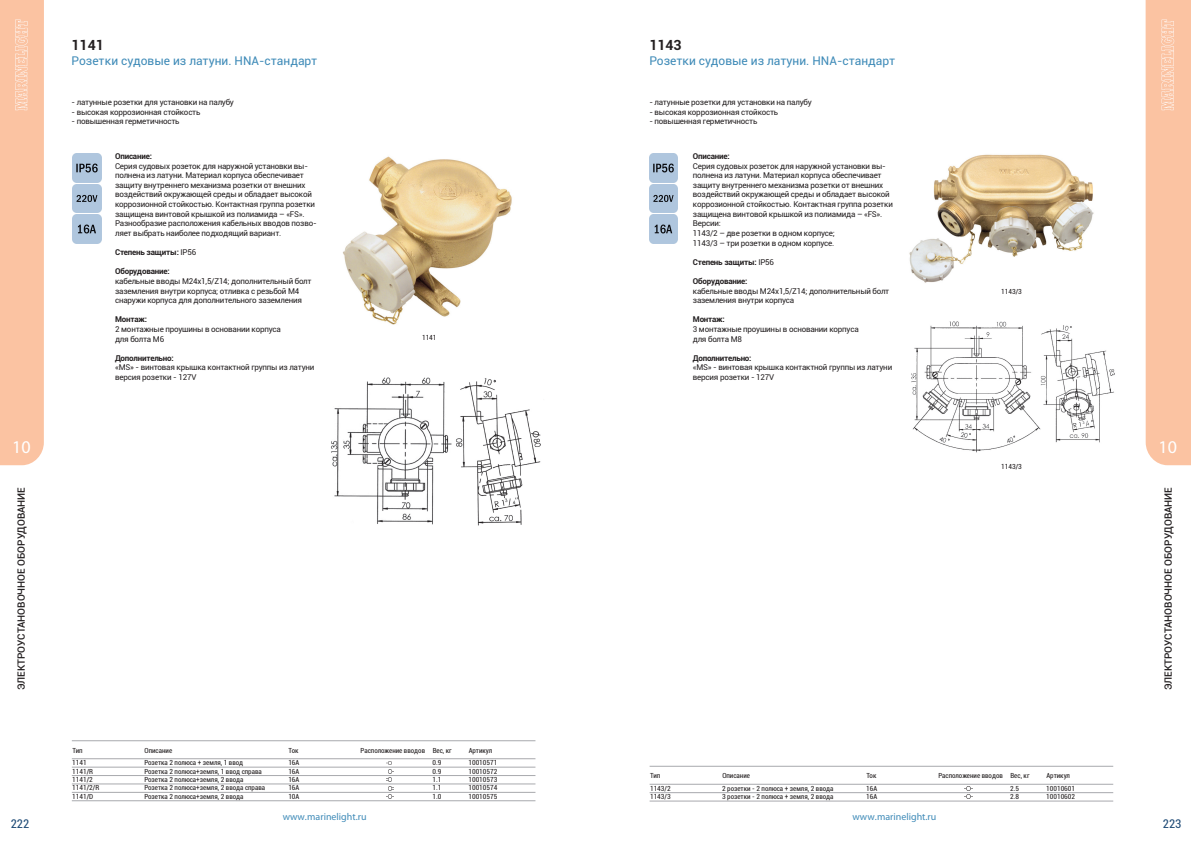
<style>
.page{position:relative;width:1191px;height:842px;background:#fff}
.page>*{position:absolute;margin:0;border:0;box-sizing:border-box;transform-origin:0 0}
.t1{font:18px "Myriad Pro";color:#fff}
.t2{font:700 14px "Roboto";color:#231f20}
.t3{font:12px "Roboto";color:#3f8bb8}
.t4{font:condensed 12px "Roboto";color:#204c77}
.t5{font:500 10px "Roboto";color:#231f20}
.t6{font:10px "Myriad Pro";color:#3f8bb8}
.t7{font:8px/9.6px "Roboto";letter-spacing:-.025em;color:#231f20}
.t8{font:700 8px "Roboto";letter-spacing:-.025em;color:#231f20}
.t9{font:condensed 7px "Roboto";color:#231f20}
.s1{font-weight:400}
</style>
<div class="page">
<div style="left:0;top:0;width:44px;height:465px;background:#fbc3a2"></div>
<div style="left:1145px;top:0;width:46px;height:465px;background:#fbc3a2"></div>
<hr style="left:72px;top:758px;width:463px;height:1px;background:#a8a9ad">
<hr style="left:72px;top:740px;width:463px;height:1px;background:#a8a9ad">
<hr style="left:72px;top:792px;width:463px;height:1px;background:#a8a9ad">
<hr style="left:72px;top:800px;width:463px;height:1px;background:#a8a9ad">
<hr style="left:72px;top:775px;width:463px;height:1px;background:#a8a9ad">
<hr style="left:72px;top:784px;width:463px;height:1px;background:#a8a9ad">
<hr style="left:72px;top:767px;width:463px;height:1px;background:#a8a9ad">
<img style="left:343px;top:156px;width:169px;height:169px">
<img style="left:331px;top:377px;width:210px;height:149px">
<img style="left:73px;top:154px;width:28px;height:28px">
<img style="left:73px;top:184px;width:28px;height:29px">
<img style="left:73px;top:215px;width:28px;height:28px">
<svg style="left:386px;top:761px;width:8px;height:37px"></svg>
<hr style="left:649px;top:784px;width:464px;height:1px;background:#a8a9ad">
<hr style="left:649px;top:766px;width:464px;height:1px;background:#a8a9ad">
<hr style="left:649px;top:801px;width:464px;height:1px;background:#a8a9ad">
<hr style="left:649px;top:792px;width:464px;height:1px;background:#a8a9ad">
<img style="left:909px;top:154px;width:185px;height:129px">
<img style="left:911px;top:321px;width:204px;height:132px">
<img style="left:649px;top:154px;width:28px;height:28px">
<img style="left:649px;top:184px;width:28px;height:29px">
<img style="left:649px;top:215px;width:28px;height:28px">
<svg style="left:964px;top:786px;width:8px;height:13px"></svg>
<h2 class="t2" style="left:72px;top:35px;width:34px">1141</h2>
<h3 class="t3" style="left:72px;top:52px;width:247px">Розетки судовые из латуни. HNA-стандарт</h3>
<h2 class="t2" style="left:649px;top:35px;width:34px">1143</h2>
<h3 class="t3" style="left:649px;top:52px;width:247px">Розетки судовые из латуни. HNA-стандарт</h3>
<p class="t7" style="left:72px;top:97px;width:164px">- латунные розетки для установки на палубу</p>
<p class="t7" style="left:72px;top:107px;width:130px">- высокая коррозионная стойкость</p>
<p class="t7" style="left:72px;top:116px;width:110px">- повышенная герметичность</p>
<p class="t7" style="left:649px;top:97px;width:164px">- латунные розетки для установки на палубу</p>
<p class="t7" style="left:649px;top:107px;width:130px">- высокая коррозионная стойкость</p>
<p class="t7" style="left:649px;top:116px;width:110px">- повышенная герметичность</p>
<p class="t8" style="left:115px;top:151px;width:38px">Описание:</p>
<p class="t7" style="left:115px;top:161px;width:203px">Серия судовых розеток для наружной установки вы&shy;полнена из латуни. Материал корпуса обеспечивает защиту внутреннего механизма розетки от внешних воздействий окружающей среды и обладает высокой коррозионной стойкостью. Контактная группа розетки защищена винтовой крышкой из полиамида – «FS».<br>Разнообразие расположения кабельных вводов позво&shy;ляет выбрать наиболее подходящий вариант.</p>
<p class="t8" style="left:115px;top:247px;width:83px">Степень защиты: <span class="s1">IP56</span></p>
<p class="t8" style="left:115px;top:266px;width:56px">Оборудование:</p>
<p class="t7" style="left:115px;top:276px;width:198px">кабельные вводы М24х1,5/Z14; дополнительный болт заземления внутри корпуса; отливка с резьбой М4 снаружи корпуса для дополнительного заземления</p>
<p class="t8" style="left:115px;top:314px;width:33px">Монтаж:</p>
<p class="t7" style="left:115px;top:324px;width:167px">2 монтажные проушины в основании корпуса для болта М6</p>
<p class="t8" style="left:115px;top:352px;width:60px">Дополнительно:</p>
<p class="t7" style="left:115px;top:362px;width:201px">«МS» - винтовая крышка контактной группы из латуни версия розетки - 127V</p>
<p class="t9" style="left:422px;top:332px;width:16px">1141</p>
<p class="t8" style="left:693px;top:151px;width:38px">Описание:</p>
<p class="t7" style="left:693px;top:161px;width:201px">Серия судовых розеток для наружной установки вы&shy;полнена из латуни. Материал корпуса обеспечивает защиту внутреннего механизма розетки от внешних воздействий окружающей среды и обладает высокой коррозионной стойкостью. Контактная группа розетки защищена винтовой крышкой из полиамида – «FS».<br>Версии:<br>1143/2 – две розетки в одном корпусе;<br>1143/3 – три розетки в одном корпусе.</p>
<p class="t8" style="left:693px;top:256px;width:83px">Степень защиты: <span class="s1">IP56</span></p>
<p class="t8" style="left:693px;top:275px;width:56px">Оборудование:</p>
<p class="t7" style="left:693px;top:286px;width:198px">кабельные вводы М24х1,5/Z14; дополнительный болт заземления внутри корпуса</p>
<p class="t8" style="left:693px;top:314px;width:33px">Монтаж:</p>
<p class="t7" style="left:693px;top:324px;width:167px">3 монтажные проушины в основании корпуса для болта М8</p>
<p class="t8" style="left:693px;top:352px;width:60px">Дополнительно:</p>
<p class="t7" style="left:693px;top:362px;width:201px">«МS» - винтовая крышка контактной группы из латуни версия розетки - 127V</p>
<p class="t9" style="left:1001px;top:287px;width:22px">1143/3</p>
<h1 class="t1" style="left:12px;top:436px;width:20px">10</h1>
<h1 class="t1" style="left:1158px;top:436px;width:20px">10</h1>
<p class="t9" style="left:1001px;top:462px;width:22px">1143/3</p>
<p class="t5" style="left:14px;top:690px;width:205px;rotate:-90deg">ЭЛЕКТРОУСТАНОВОЧНОЕ ОБОРУДОВАНИЕ</p>
<p class="t5" style="left:1161px;top:690px;width:205px;rotate:-90deg">ЭЛЕКТРОУСТАНОВОЧНОЕ ОБОРУДОВАНИЕ</p>
<p class="t9" style="left:73px;top:745px;width:12px">Тип</p>
<p class="t9" style="left:145px;top:745px;width:29px">Описание</p>
<p class="t9" style="left:289px;top:745px;width:12px">Ток</p>
<p class="t9" style="left:361px;top:745px;width:93px">Расположение вводов Вес, кг</p>
<p class="t9" style="left:469px;top:745px;width:25px">Артикул</p>
<p class="t9" style="left:72px;top:758px;width:16px">1141</p>
<p class="t9" style="left:144px;top:758px;width:100px">Розетка 2 полюса + земля, 1 ввод</p>
<p class="t9" style="left:288px;top:758px;width:13px">16А</p>
<p class="t9" style="left:432px;top:758px;width:10px">0.9</p>
<p class="t9" style="left:468px;top:758px;width:30px">10010571</p>
<p class="t9" style="left:72px;top:766px;width:22px">1141/R</p>
<p class="t9" style="left:144px;top:766px;width:119px">Розетка 2 полюса+земля, 1 ввод справа</p>
<p class="t9" style="left:288px;top:766px;width:13px">16А</p>
<p class="t9" style="left:432px;top:766px;width:10px">0.9</p>
<p class="t9" style="left:468px;top:766px;width:30px">10010572</p>
<p class="t9" style="left:72px;top:775px;width:22px">1141/2</p>
<p class="t9" style="left:144px;top:775px;width:101px">Розетка 2 полюса+земля, 2 ввода</p>
<p class="t9" style="left:288px;top:775px;width:13px">16А</p>
<p class="t9" style="left:432px;top:775px;width:10px">1.1</p>
<p class="t9" style="left:468px;top:775px;width:30px">10010573</p>
<p class="t9" style="left:72px;top:783px;width:28px">1141/2/R</p>
<p class="t9" style="left:144px;top:783px;width:122px">Розетка 2 полюса+земля, 2 ввода справа</p>
<p class="t9" style="left:288px;top:783px;width:13px">16А</p>
<p class="t9" style="left:432px;top:783px;width:10px">1.1</p>
<p class="t9" style="left:468px;top:783px;width:30px">10010574</p>
<p class="t9" style="left:72px;top:791px;width:23px">1141/D</p>
<p class="t9" style="left:144px;top:791px;width:101px">Розетка 2 полюса+земля, 2 ввода</p>
<p class="t9" style="left:288px;top:791px;width:13px">10А</p>
<p class="t9" style="left:432px;top:791px;width:10px">1.0</p>
<p class="t9" style="left:468px;top:791px;width:30px">10010575</p>
<p class="t9" style="left:650px;top:771px;width:12px">Тип</p>
<p class="t9" style="left:722px;top:771px;width:29px">Описание</p>
<p class="t9" style="left:866px;top:771px;width:12px">Ток</p>
<p class="t9" style="left:938px;top:771px;width:93px">Расположение вводов Вес, кг</p>
<p class="t9" style="left:1046px;top:771px;width:25px">Артикул</p>
<p class="t9" style="left:650px;top:783px;width:22px">1143/2</p>
<p class="t9" style="left:722px;top:783px;width:113px">2 розетки - 2 полюса + земля, 2 ввода</p>
<p class="t9" style="left:866px;top:783px;width:13px">16А</p>
<p class="t9" style="left:1010px;top:783px;width:10px">2.5</p>
<p class="t9" style="left:1046px;top:783px;width:30px">10010601</p>
<p class="t9" style="left:650px;top:792px;width:22px">1143/3</p>
<p class="t9" style="left:722px;top:792px;width:113px">3 розетки - 2 полюса + земля, 2 ввода</p>
<p class="t9" style="left:866px;top:792px;width:13px">16А</p>
<p class="t9" style="left:1010px;top:792px;width:10px">2.8</p>
<p class="t9" style="left:1046px;top:792px;width:30px">10010602</p>
<p class="t6" style="left:283px;top:811px;width:85px">www.marinelight.ru</p>
<p class="t6" style="left:852px;top:811px;width:85px">www.marinelight.ru</p>
<h3 class="t4" style="left:11px;top:815px;width:20px">222</h3>
<h3 class="t4" style="left:1162px;top:815px;width:20px">223</h3>
</div>
